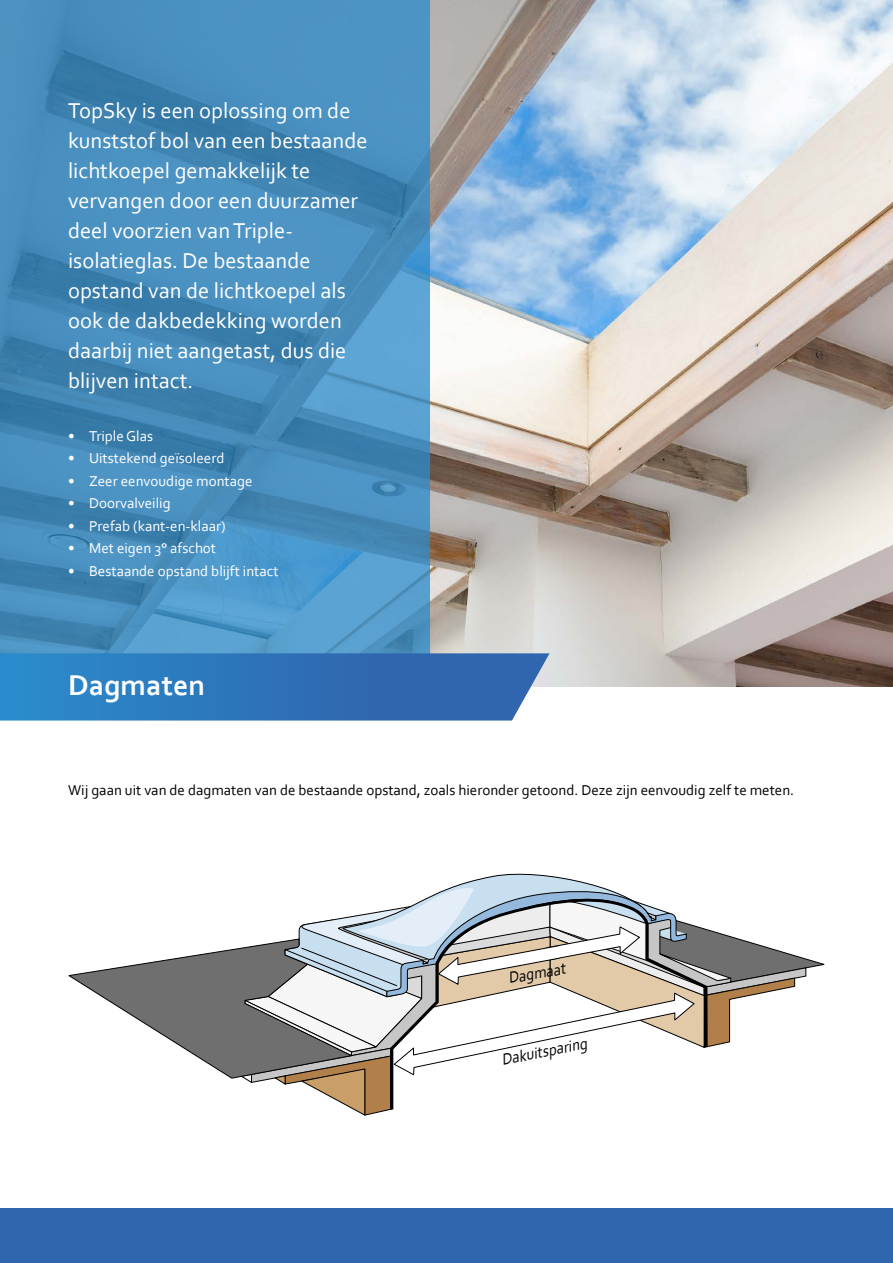
<style>
.page{position:relative;width:893px;height:1263px;background:#fff}
.page>*{position:absolute;margin:0;border:0;box-sizing:border-box;transform-origin:0 0}
.t1{font:700 30px "Corbel";color:#fff}
.t2{font:22.5px/30px "Corbel";color:#fff}
.t3{font:italic 16.65px "Corbel";color:#000;scale:.9 1}
.t4{font:italic 16.5px "Corbel";color:#000;scale:.91 1}
.t5{font:15px "Corbel";color:#fff}
.t6{font:15px "Corbel";color:#000}
</style>
<div class="page">
<img style="left:429px;top:0;width:464px;height:687px">
<svg style="left:0;top:0;width:429px;height:653px;fill:#4990c0"></svg>
<div style="left:0;top:1208px;width:893px;height:55px;background:#3065af"></div>
<svg style="left:0;top:653px;width:549px;height:67px"></svg>
<svg style="left:68px;top:873px;width:756px;height:242px"></svg>
<p class="t2" style="left:68px;top:95px;width:301px">TopSky is een oplossing om de kunststof bol van een bestaande lichtkoepel gemakkelijk te vervangen door een duurzamer deel voorzien van Triple&shy;isolatieglas. De bestaande opstand van de lichtkoepel als ook de dakbedekking worden daarbij niet aangetast, dus die blijven intact.</p>
<p class="t5" style="left:68px;top:427px;width:87px">• Triple Glas</p>
<p class="t5" style="left:68px;top:449px;width:158px">• Uitstekend geïsoleerd</p>
<p class="t5" style="left:68px;top:472px;width:186px">• Zeer eenvoudige montage</p>
<p class="t5" style="left:68px;top:494px;width:104px">• Doorvalveilig</p>
<p class="t5" style="left:68px;top:517px;width:159px">• Prefab (kant-en-klaar)</p>
<p class="t5" style="left:68px;top:539px;width:150px">• Met eigen 3° afschot</p>
<p class="t5" style="left:68px;top:562px;width:212px">• Bestaande opstand blijft intact</p>
<h1 class="t1" style="left:68px;top:666px;width:139px">Dagmaten</h1>
<p class="t6" style="left:68px;top:780px;width:728px">Wij gaan uit van de dagmaten van de bestaande opstand, zoals hieronder getoond. Deze zijn eenvoudig zelf te meten.</p>
<p class="t3" style="left:507px;top:968px;width:66px;rotate:-10deg">Dagmaat</p>
<p class="t4" style="left:500px;top:1049px;width:97px;rotate:-11deg">Dakuitsparing</p>
</div>
